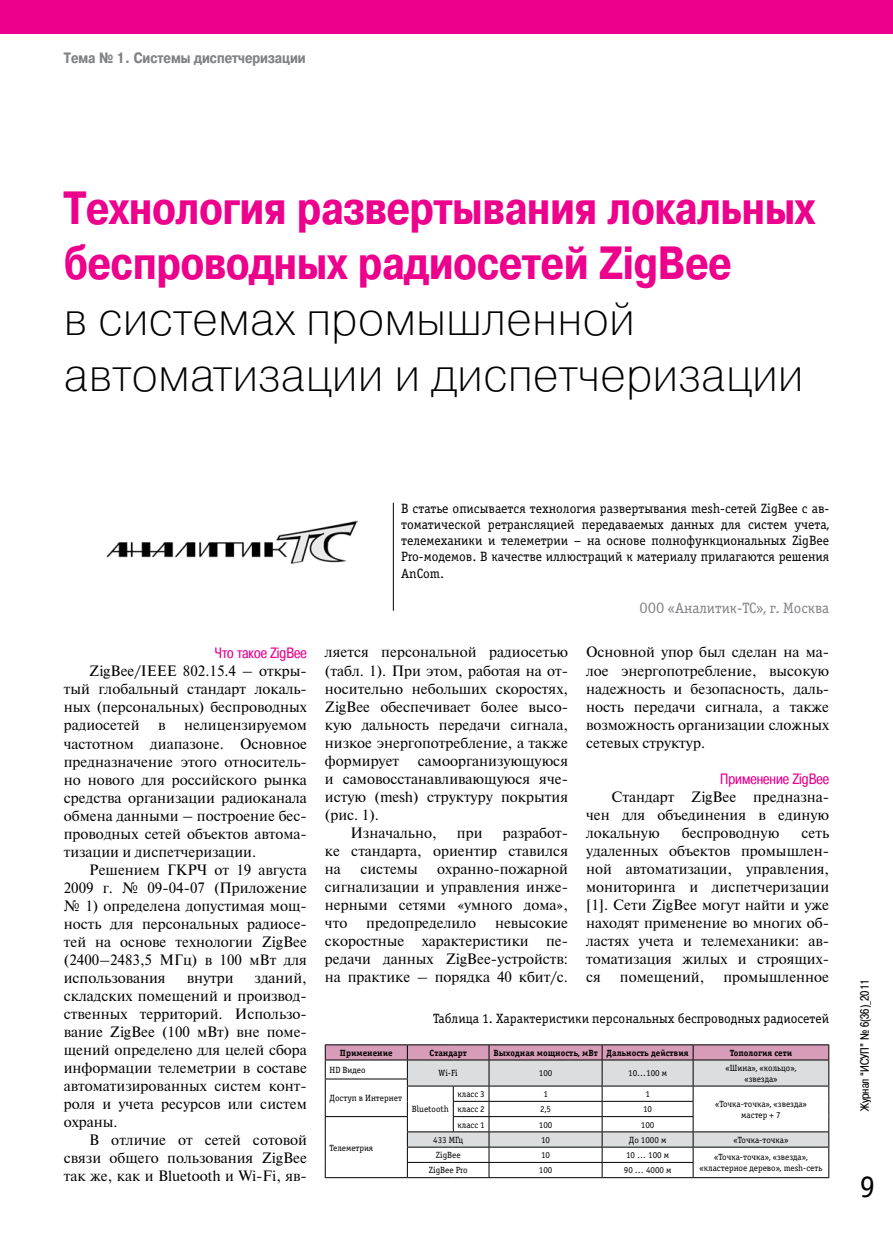
<style>
.page{position:relative;width:893px;height:1234px;background:#fff}
.page>*{position:absolute;margin:0;border:0;box-sizing:border-box;transform-origin:0 0}
.t1{font:700 46.5px/55.8px "Pragmatica Cond C";color:#ec008c}
.t2{font:46.5px/55.8px "Pragmatica Light C";color:#000}
.t3{font:31.5px "Officina Serif C";color:#000}
.t4{font:15px/18px "Newton";color:#000;text-align:justify}
.t5{font:15px "Pragmatica Cond C";color:#ec008c}
.t6{font:700 15px "Pragmatica Cond C";color:#808285}
.t7{font:15px "Officina Serif C";color:#808285}
.t8{font:13.5px/16.2px "Officina Serif C";color:#000;text-align:justify}
.t9{font:12px "Pragmatica Cond C";color:#000}
.t10{font:9px/10.8px "Officina Serif C";color:#000;text-align:center}
.t11{font:700 9px "Officina Serif C";color:#000}
</style>
<div class="page">
<div style="left:0;top:0;width:893px;height:34px;background:#ec008c"></div>
<hr style="left:393px;top:502px;width:1px;height:108px;background:#000">
<img style="left:106px;top:520px;width:251px;height:44px">
<hr style="left:325px;top:1176px;width:82px;height:1px;background:#000">
<hr style="left:407px;top:1176px;width:46px;height:1px;background:#000">
<hr style="left:453px;top:1176px;width:36px;height:1px;background:#000">
<hr style="left:489px;top:1176px;width:113px;height:1px;background:#000">
<hr style="left:602px;top:1176px;width:91px;height:1px;background:#000">
<hr style="left:693px;top:1176px;width:136px;height:1px;background:#000">
<svg style="left:325px;top:1044px;width:504px;height:132px"></svg>
<hr style="left:407px;top:1146px;width:46px;height:1px;background:#000">
<hr style="left:453px;top:1146px;width:36px;height:1px;background:#000">
<hr style="left:489px;top:1146px;width:113px;height:1px;background:#000">
<hr style="left:602px;top:1146px;width:91px;height:1px;background:#000">
<hr style="left:693px;top:1146px;width:136px;height:1px;background:#000">
<p class="t6" style="left:64px;top:50px;width:244px">Тема № 1. Системы диспетчеризации</p>
<h1 class="t1" style="left:64px;top:180px;width:753px">Технология развертывания локальных беспроводных радиосетей ZigBee</h1>
<h1 class="t2" style="left:64px;top:291px;width:741px">в системах промышленной автоматизации и диспетчеризации</h1>
<p class="t5" style="left:215px;top:644px;width:94px">Что такое ZigBee</p>
<p class="t4" style="left:64px;top:661px;width:245px;text-indent:26px">ZigBee/IEEE 802.15.4 – откры&shy;тый глобальный стандарт локаль&shy;ных (персональных) беспроводных радиосетей в нелицензируемом частотном диапазоне. Основное предназначение этого относитель&shy;но нового для российского рынка средства организации радиоканала обмена данными – построение бес&shy;проводных сетей объектов автома&shy;тизации и диспетчеризации.</p>
<p class="t4" style="left:64px;top:859px;width:245px;text-indent:26px">Решением ГКРЧ от 19 августа 2009 г. № 09-04-07 (Приложение № 1) определена допустимая мощ&shy;ность для персональных радиосе&shy;тей на основе технологии ZigBee (2400–2483,5 МГц) в 100 мВт для использования</p>
<p class="t4" style="left:64px;top:967px;width:245px;text-align:left;text-indent:191px">зданий, складских помещений и производ&shy;ственных территорий. Использо&shy;вание ZigBee (100 мВт) вне поме&shy;щений определено для целей сбора информации телеметрии в составе автоматизированных систем конт&shy;роля и учета ресурсов или систем охраны.</p>
<p class="t4" style="left:64px;top:1129px;width:245px;text-indent:26px">В отличие от сетей сотовой связи общего пользования ZigBee так же, как и Bluetooth и Wi-Fi, яв-</p>
<p class="t4" style="left:187px;top:967px;width:48px">внутри</p>
<p class="t8" style="left:401px;top:500px;width:430px">В статье описывается технология развертывания mesh-сетей ZigBee с ав&shy;томатической ретрансляцией передаваемых данных для систем учета, телемеханики и телеметрии – на основе полнофункциональных ZigBee Pro-модемов. В качестве иллюстраций к материалу прилагаются решения AnCom.</p>
<p class="t7" style="left:639px;top:599px;width:191px">ООО «Аналитик-ТС», г. Москва</p>
<p class="t4" style="left:325px;top:642px;width:245px">ляется персональной радиосетью</p>
<p class="t4" style="left:325px;top:660px;width:245px">(табл. 1). При этом, работая на от-</p>
<p class="t4" style="left:325px;top:678px;width:245px">носительно небольших скоростях,</p>
<p class="t4" style="left:325px;top:696px;width:245px">ZigBee обеспечивает более высо-</p>
<p class="t4" style="left:325px;top:714px;width:245px">кую дальность передачи сигнала,</p>
<p class="t4" style="left:325px;top:732px;width:245px">низкое энергопотребление, а также</p>
<p class="t4" style="left:325px;top:750px;width:245px">формирует самоорганизующуюся</p>
<p class="t4" style="left:325px;top:768px;width:245px">и самовосстанавливающуюся яче-</p>
<p class="t4" style="left:325px;top:786px;width:245px">истую (mesh) структуру покрытия</p>
<p class="t4" style="left:325px;top:804px;width:56px">(рис. 1).</p>
<p class="t4" style="left:350px;top:822px;width:88px">Изначально,</p>
<p class="t4" style="left:457px;top:822px;width:27px">при</p>
<p class="t4" style="left:325px;top:822px;width:245px;text-indent:178px">разработ&shy;ке стандарта, ориентир ставился на</p>
<p class="t4" style="left:325px;top:858px;width:245px;text-indent:112px">охранно-пожарной сигнализации и управления инже&shy;нерными сетями «умного дома», что</p>
<p class="t4" style="left:360px;top:858px;width:59px">системы</p>
<p class="t4" style="left:366px;top:912px;width:112px">предопределило</p>
<p class="t4" style="left:325px;top:912px;width:245px;text-indent:170px">невысокие скоростные характеристики пе&shy;редачи данных ZigBee-устройств: на практике – порядка 40 кбит/с.</p>
<p class="t4" style="left:586px;top:642px;width:245px">Основной упор был сделан на ма&shy;лое энергопотребление, высокую надежность и безопасность, даль&shy;ность передачи сигнала, а также возможность организации сложных сетевых структур.</p>
<p class="t5" style="left:720px;top:769px;width:110px">Применение ZigBee</p>
<p class="t4" style="left:586px;top:786px;width:245px;text-indent:26px">Стандарт ZigBee предназна&shy;чен для объединения в единую локальную</p>
<p class="t4" style="left:682px;top:822px;width:99px">беспроводную</p>
<p class="t4" style="left:586px;top:822px;width:245px;text-indent:215px">сеть удаленных объектов промышлен&shy;ной автоматизации, управления, мониторинга и диспетчеризации [1]. Сети ZigBee могут найти и уже находят применение во многих об&shy;ластях учета и телемеханики: ав&shy;томатизация жилых и строящих&shy;ся</p>
<p class="t4" style="left:620px;top:966px;width:86px">помещений,</p>
<p class="t4" style="left:723px;top:966px;width:107px">промышленное</p>
<p class="t8" style="left:433px;top:1010px;width:398px">Таблица 1. Характеристики персональных беспроводных радиосетей</p>
<p class="t11" style="left:340px;top:1047px;width:54px">Применение</p>
<p class="t11" style="left:430px;top:1047px;width:39px">Стандарт</p>
<p class="t11" style="left:493px;top:1047px;width:197px">Выходная мощность, мВт Дальность действия</p>
<p class="t11" style="left:730px;top:1047px;width:64px">Топология сети</p>
<p class="t10" style="left:329px;top:1064px;width:38px">HD Видео</p>
<p class="t10" style="left:439px;top:1067px;width:21px">Wi-Fi</p>
<p class="t10" style="left:539px;top:1067px;width:15px">100</p>
<p class="t10" style="left:628px;top:1067px;width:40px">10…100 м</p>
<p class="t10" style="left:726px;top:1062px;width:72px">«Шина», «кольцо», «звезда»</p>
<p class="t10" style="left:329px;top:1092px;width:74px">Доступ в Интернет</p>
<p class="t10" style="left:412px;top:1103px;width:39px">Bluetooth</p>
<p class="t10" style="left:458px;top:1088px;width:29px">класс 3</p>
<p class="t10" style="left:543px;top:1088px;width:6px">1</p>
<p class="t10" style="left:645px;top:1088px;width:6px">1</p>
<p class="t10" style="left:715px;top:1098px;width:93px">«Точка-точка», «звезда» мастер + 7</p>
<p class="t10" style="left:458px;top:1103px;width:29px">класс 2</p>
<p class="t10" style="left:540px;top:1103px;width:12px">2,5</p>
<p class="t10" style="left:643px;top:1103px;width:10px">10</p>
<p class="t10" style="left:329px;top:1141px;width:45px">Телеметрия</p>
<p class="t10" style="left:458px;top:1119px;width:29px">класс 1</p>
<p class="t10" style="left:539px;top:1119px;width:15px">100</p>
<p class="t10" style="left:641px;top:1119px;width:15px">100</p>
<p class="t10" style="left:433px;top:1134px;width:32px">433 МГц</p>
<p class="t10" style="left:541px;top:1134px;width:10px">10</p>
<p class="t10" style="left:629px;top:1134px;width:39px">До 1000 м</p>
<p class="t10" style="left:734px;top:1134px;width:56px">«Точка-точка»</p>
<p class="t10" style="left:436px;top:1149px;width:26px">ZigBee</p>
<p class="t10" style="left:541px;top:1149px;width:10px">10</p>
<p class="t10" style="left:626px;top:1149px;width:45px">10 … 100 м</p>
<p class="t10" style="left:700px;top:1151px;width:124px">«Точка-точка», «звезда», «кластерное дерево», mesh-сеть</p>
<p class="t10" style="left:429px;top:1164px;width:40px">ZigBee Pro</p>
<p class="t10" style="left:539px;top:1164px;width:15px">100</p>
<p class="t10" style="left:624px;top:1164px;width:49px">90 … 4000 м</p>
<p class="t9" style="left:858px;top:1110px;width:134px;rotate:-90deg">Журнал “ИСУП” № 6(36)_2011</p>
<h2 class="t3" style="left:860px;top:1168px;width:17px">9</h2>
</div>
